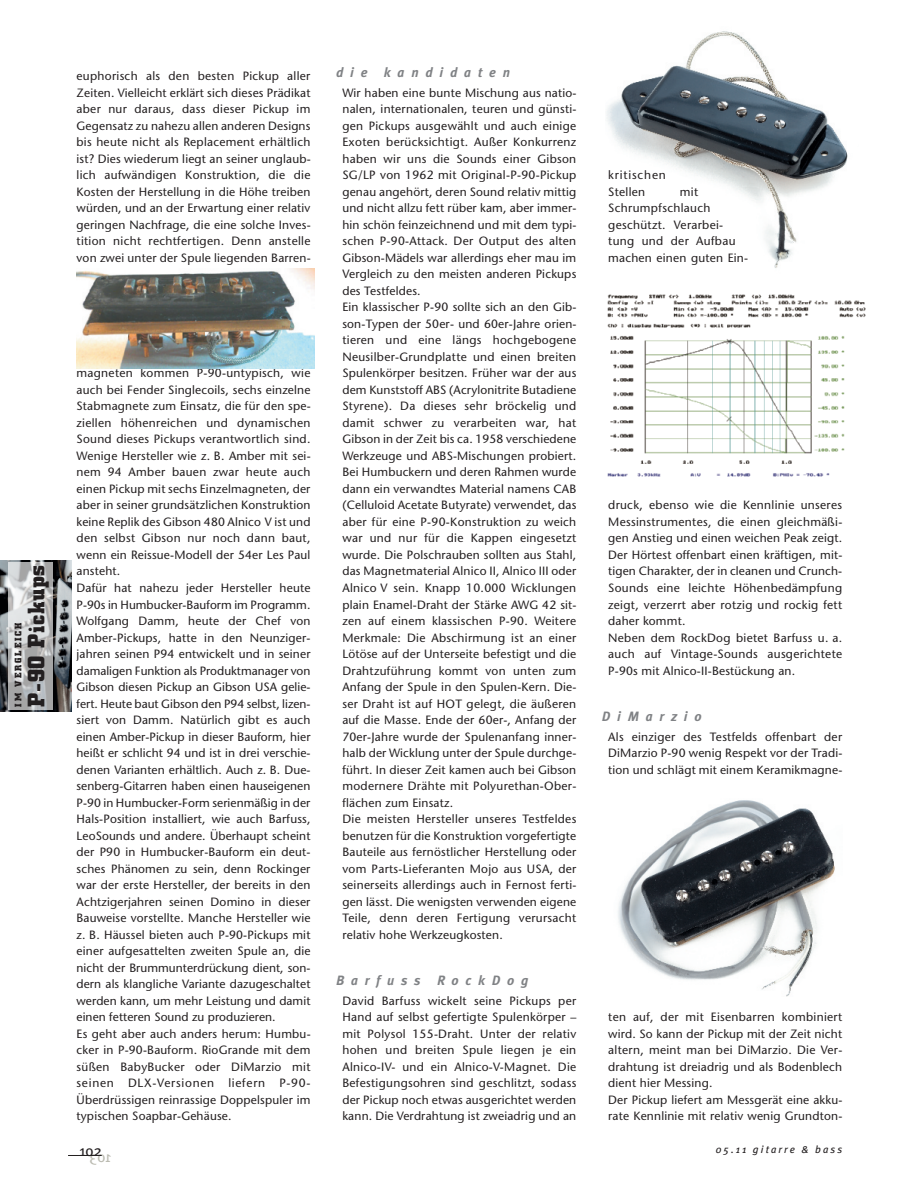
<style>
.page{position:relative;width:906px;height:1191px;background:#fff}
.page>*{position:absolute;margin:0;border:0;box-sizing:border-box;transform-origin:0 0}
.t1{font:700 24px "Square";letter-spacing:.025em;color:#231f20}
.t2{font:15px "Meta Plus";color:#231f20}
.t3{font:italic 700 13.5px "Meta Plus";letter-spacing:.5em;color:#808285}
.t4{font:12px/16.5px "Stone Sans";letter-spacing:.015em;color:#231f20}
.t5{font:12px/16.5px "Stone Sans";letter-spacing:.07em;color:#231f20}
.t6{font:italic 10.5px "Meta Plus";letter-spacing:.2em;color:#231f20}
.t7{font:700 9.6px "Square";letter-spacing:.2em;color:#231f20}
</style>
<div class="page">
<hr style="left:68px;top:1155px;width:34px;height:1px;background:#231f20">
<img style="left:606px;top:31px;width:242px;height:237px">
<img style="left:77px;top:268px;width:237px;height:100px">
<img style="left:607px;top:294px;width:259px;height:183px">
<img style="left:618px;top:800px;width:217px;height:197px">
<img style="left:0;top:560px;width:72px;height:152px">
<div style="left:8px;top:562px;width:45px;height:148px;background:#fff;opacity:.65"></div>
<h1 class="t1" style="left:21px;top:706px;width:143px;rotate:-90deg">P-90 Pickups</h1>
<p class="t7" style="left:12px;top:706px;width:86px;rotate:-90deg">IM VERGLEICH</p>
<p class="t4" style="left:77px;top:68px;width:236px;text-align:justify">euphorisch als den besten Pickup aller Zeiten. Vielleicht erklärt sich dieses Prädikat aber nur daraus, dass dieser Pickup im Gegensatz zu nahezu allen anderen Designs bis heute nicht als Replacement erhältlich ist? Dies wiederum liegt an seiner unglaub&shy;lich aufwändigen Konstruktion, die die Kosten der Herstellung in die Höhe treiben würden, und an der Erwartung einer relativ geringen Nachfrage, die eine solche Inves&shy;tition nicht rechtfertigen. Denn anstelle von zwei unter der Spule liegenden Barren-</p>
<p class="t4" style="left:77px;top:365px;width:236px">magneten kommen P-90-untypisch, wie auch bei Fender Singlecoils, sechs einzelne Stabmagnete zum Einsatz, die für den spe&shy;ziellen höhenreichen und dynamischen Sound dieses Pickups verantwortlich sind.<br>Wenige Hersteller wie z. B. Amber mit sei&shy;nem 94 Amber bauen zwar heute auch einen Pickup mit sechs Einzelmagneten, der aber in seiner grundsätzlichen Konstruktion keine Replik des Gibson 480 Alnico V ist und den selbst Gibson nur noch dann baut, wenn ein Reissue-Modell der 54er Les Paul ansteht.<br>Dafür hat nahezu jeder Hersteller heute P-90s in Humbucker-Bauform im Programm.<br>Wolfgang Damm, heute der Chef von Amber-Pickups, hatte in den Neunziger&shy;jahren seinen P94 entwickelt und in seiner damaligen Funktion als Produktmanager von Gibson diesen Pickup an Gibson USA gelie&shy;fert. Heute baut Gibson den P94 selbst, lizen&shy;siert von Damm. Natürlich gibt es auch einen Amber-Pickup in dieser Bauform, hier heißt er schlicht 94 und ist in drei verschie&shy;denen Varianten erhältlich. Auch z. B. Due&shy;senberg-Gitarren haben einen hauseigenen P-90 in Humbucker-Form serienmäßig in der Hals-Position installiert, wie auch Barfuss, LeoSounds und andere. Überhaupt scheint der P90 in Humbucker-Bauform ein deut&shy;sches Phänomen zu sein, denn Rockinger war der erste Hersteller, der bereits in den Achtzigerjahren seinen Domino in dieser Bauweise vorstellte. Manche Hersteller wie z. B. Häussel bieten auch P-90-Pickups mit einer aufgesattelten zweiten Spule an, die nicht der Brummunterdrückung dient, son&shy;dern als klangliche Variante dazugeschaltet werden kann, um mehr Leistung und damit einen fetteren Sound zu produzieren.<br>Es geht aber auch anders herum: Humbu&shy;cker in P-90-Bauform. RioGrande mit dem süßen BabyBucker oder DiMarzio mit seinen DLX-Versionen liefern P-90- Überdrüssigen reinrassige Doppelspuler im typischen Soapbar-Gehäuse.</p>
<p class="t3" style="left:336px;top:65px;width:176px">die kandidaten</p>
<p class="t4" style="left:342px;top:84px;width:236px">Wir haben eine bunte Mischung aus natio&shy;nalen, internationalen, teuren und günsti&shy;gen Pickups ausgewählt und auch einige Exoten berücksichtigt. Außer Konkurrenz haben wir uns die Sounds einer Gibson SG/LP von 1962 mit Original-P-90-Pickup genau angehört, deren Sound relativ mittig und nicht allzu fett rüber kam, aber immer&shy;hin schön feinzeichnend und mit dem typi&shy;schen P-90-Attack. Der Output des alten Gibson-Mädels war allerdings eher mau im Vergleich zu den meisten anderen Pickups des Testfeldes.<br>Ein klassischer P-90 sollte sich an den Gib&shy;son-Typen der 50er- und 60er-Jahre orien&shy;tieren und eine längs hochgebogene Neusilber-Grundplatte und einen breiten Spulenkörper besitzen. Früher war der aus dem Kunststoff ABS (Acrylonitrite Butadiene Styrene). Da dieses sehr bröckelig und damit schwer zu verarbeiten war, hat Gibson in der Zeit bis ca. 1958 verschiedene Werkzeuge und ABS-Mischungen probiert.<br>Bei Humbuckern und deren Rahmen wurde dann ein verwandtes Material namens CAB (Celluloid Acetate Butyrate) verwendet, das aber für eine P-90-Konstruktion zu weich war und nur für die Kappen eingesetzt wurde. Die Polschrauben sollten aus Stahl, das Magnetmaterial Alnico II, Alnico III oder Alnico V sein. Knapp 10.000 Wicklungen plain Enamel-Draht der Stärke AWG 42 sit&shy;zen auf einem klassischen P-90. Weitere Merkmale: Die Abschirmung ist an einer Lötöse auf der Unterseite befestigt und die Drahtzuführung kommt von unten zum Anfang der Spule in den Spulen-Kern. Die&shy;ser Draht ist auf HOT gelegt, die äußeren auf die Masse. Ende der 60er-, Anfang der 70er-Jahre wurde der Spulenanfang inner&shy;halb der Wicklung unter der Spule durchge&shy;führt. In dieser Zeit kamen auch bei Gibson modernere Drähte mit Polyurethan-Ober&shy;flächen zum Einsatz.<br>Die meisten Hersteller unseres Testfeldes benutzen für die Konstruktion vorgefertigte Bauteile aus fernöstlicher Herstellung oder vom Parts-Lieferanten Mojo aus USA, der seinerseits allerdings auch in Fernost ferti&shy;gen lässt. Die wenigsten verwenden eigene Teile, denn deren Fertigung verursacht relativ hohe Werkzeugkosten.</p>
<p class="t3" style="left:336px;top:972px;width:194px">Barfuss RockDog</p>
<p class="t4" style="left:342px;top:992px;width:235px;text-align:justify">David Barfuss wickelt seine Pickups per Hand auf selbst gefertigte Spulenkörper – mit Polysol 155-Draht. Unter der relativ hohen und breiten Spule liegen je ein Alnico-IV- und ein Alnico-V-Magnet. Die Befestigungsohren sind geschlitzt, sodass der Pickup noch etwas ausgerichtet werden kann. Die Verdrahtung ist zweiadrig und an</p>
<p class="t5" style="left:608px;top:167px;width:59px">kritischen<br>Stellen</p>
<p class="t4" style="left:608px;top:183px;width:141px;text-indent:72px">mit<br>Schrumpfschlauch geschützt. Verarbei&shy;tung und der Aufbau machen einen guten Ein-</p>
<p class="t4" style="left:608px;top:497px;width:236px">druck, ebenso wie die Kennlinie unseres Messinstrumentes, die einen gleichmäßi&shy;gen Anstieg und einen weichen Peak zeigt.<br>Der Hörtest offenbart einen kräftigen, mit&shy;tigen Charakter, der in cleanen und Crunch-Sounds eine leichte Höhenbedämpfung zeigt, verzerrt aber rotzig und rockig fett daher kommt.<br>Neben dem RockDog bietet Barfuss u. a. auch auf Vintage-Sounds ausgerichtete P-90s mit Alnico-II-Bestückung an.</p>
<p class="t3" style="left:602px;top:708px;width:101px">DiMarzio</p>
<p class="t4" style="left:608px;top:728px;width:236px;text-align:justify">Als einziger des Testfelds offenbart der DiMarzio P-90 wenig Respekt vor der Tradi&shy;tion und schlägt mit einem Keramikmagne-</p>
<p class="t4" style="left:608px;top:1008px;width:236px">ten auf, der mit Eisenbarren kombiniert wird. So kann der Pickup mit der Zeit nicht altern, meint man bei DiMarzio. Die Ver&shy;drahtung ist dreiadrig und als Bodenblech dient hier Messing.<br>Der Pickup liefert am Messgerät eine akku&shy;rate Kennlinie mit relativ wenig Grundton-</p>
<p class="t2" style="left:80px;top:1141px;width:24px">102</p>
<p class="t6" style="left:715px;top:1143px;width:128px">05.11 gitarre &amp; bass</p>
</div>
